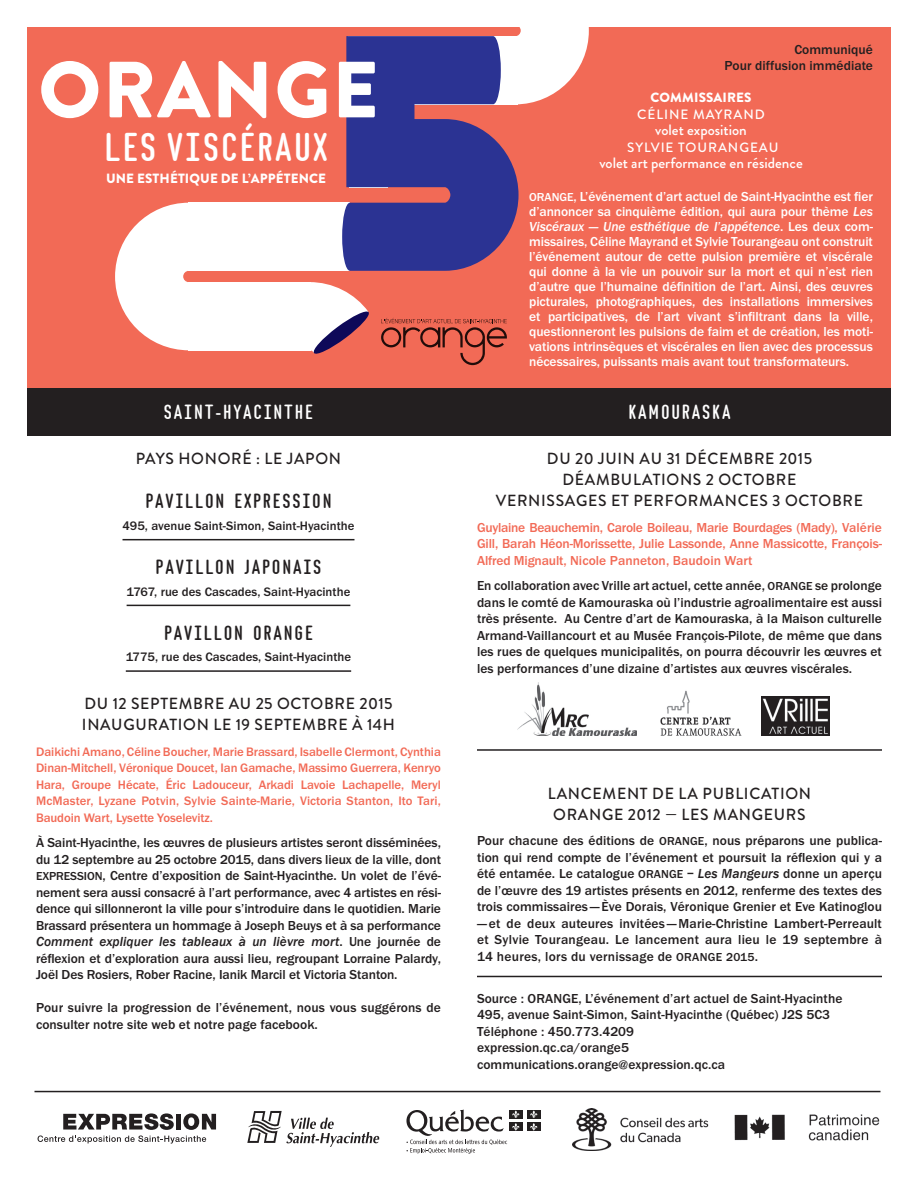
<style>
.page{position:relative;width:918px;height:1188px;background:#fff}
.page>*{position:absolute;margin:0;border:0;box-sizing:border-box;transform-origin:0 0}
.t1{font:900 79.5px "Brandon Grotesque";letter-spacing:.02em;color:#fff}
.t2{font:700 35.25px "AF Module Text OT";letter-spacing:.06em;color:#fff}
.FR____textes{font:700 18px "AF Module Text OT";letter-spacing:.1em;color:#231f20}
.FR____textes-2{font:700 18px "AF Module Text OT";letter-spacing:.1em;color:#fff}
.t3{font:500 16.05px/21px "Brandon Grotesque";letter-spacing:.045em;color:#231f20;text-align:center}
.t4{font:500 15px "Brandon Grotesque";color:#fff}
.FR____textes-3{font:13.5px/16.5px "Franklin Got Md ITC";letter-spacing:.005em;color:#231f20;text-align:justify}
.FR____textes-4{font:13.5px/15px "Franklin Got Md ITC";letter-spacing:-.005em;color:#fff;text-align:justify}
.FR____textes-5{font:13.5px/16.5px "Franklin Got Md ITC";letter-spacing:-.01em;color:#f26a56;text-align:justify}
.t5{font:500 13.5px "Brandon Grotesque";letter-spacing:.07em;color:#fff}
.t6{font:900 13.35px "Brandon Grotesque";letter-spacing:.01em;color:#fff}
.FR____textes-6{font:12.75px/16.5px "Franklin Got Md ITC";letter-spacing:-.005em;color:#f26a56;text-align:justify}
.FR____textes-7{font:12.75px "Franklin Got Md ITC";letter-spacing:.005em;color:#231f20}
.s1{font-size:12px}
.s2{font-family:"Franklin Gothic";font-weight:500;font-style:italic}
.s3{font-family:"Franklin Gothic Itc T";font-weight:500;font-style:italic}
</style>
<div class="page">
<div style="left:27px;top:27px;width:864px;height:362px;background:#f26a56"></div>
<div style="left:27px;top:389px;width:864px;height:47px;background:#231f20"></div>
<hr style="left:123px;top:539px;width:231px;height:1px;background:#231f20">
<hr style="left:127px;top:605px;width:223px;height:1px;background:#231f20">
<hr style="left:126px;top:670px;width:225px;height:2px;background:#231f20">
<hr style="left:477px;top:749px;width:405px;height:2px;background:#231f20">
<hr style="left:477px;top:976px;width:405px;height:1px;background:#231f20">
<div style="left:189px;top:282px;width:122px;height:68px;background:#fff"></div>
<div style="left:188px;top:203px;width:162px;height:68px;background:#fff"></div>
<svg style="left:115px;top:203px;width:74px;height:147px"></svg>
<svg style="left:241px;top:27px;width:348px;height:362px"></svg>
<img style="left:573px;top:1108px;width:136px;height:43px">
<img style="left:734px;top:1114px;width:146px;height:27px">
<svg style="left:247px;top:1111px;width:133px;height:36px"></svg>
<svg style="left:38px;top:1113px;width:178px;height:31px"></svg>
<div style="left:509px;top:1110px;width:14px;height:9px;background:#231f20"></div>
<div style="left:527px;top:1110px;width:14px;height:9px;background:#231f20"></div>
<div style="left:509px;top:1123px;width:14px;height:8px;background:#231f20"></div>
<div style="left:527px;top:1123px;width:14px;height:8px;background:#231f20"></div>
<svg style="left:530px;top:1110px;width:8px;height:21px"></svg>
<svg style="left:406px;top:1110px;width:114px;height:44px"></svg>
<hr style="left:34px;top:1091px;width:846px;height:1px;background:#231f20">
<img style="left:518px;top:683px;width:118px;height:52px">
<img style="left:660px;top:690px;width:82px;height:46px">
<img style="left:761px;top:697px;width:69px;height:39px">
<p class="t1" style="left:38px;top:34px;width:342px">ORANGE</p>
<p class="t2" style="left:105px;top:122px;width:224px">LES VISCÉRAUX</p>
<p class="t6" style="left:106px;top:169px;width:222px">UNE ESTHÉTIQUE DE L’APPÉTENCE</p>
<p class="FR____textes-2" style="left:164px;top:400px;width:151px">SAINT-HYACINTHE</p>
<p class="t3" style="left:136px;top:448px;width:207px">PAYS HONORÉ : LE JAPON</p>
<p class="FR____textes" style="left:145px;top:489px;width:188px">PAVILLON EXPRESSION</p>
<p class="FR____textes-7" style="left:122px;top:519px;width:234px">495, avenue Saint-Simon, Saint-Hyacinthe</p>
<p class="FR____textes" style="left:156px;top:554px;width:167px">PAVILLON JAPONAIS</p>
<p class="FR____textes-7" style="left:127px;top:584px;width:225px">1767, rue des Cascades, Saint-Hyacinthe</p>
<p class="FR____textes" style="left:164px;top:620px;width:150px">PAVILLON ORANGE</p>
<p class="FR____textes-7" style="left:126px;top:650px;width:227px">1775, rue des Cascades, Saint-Hyacinthe</p>
<p class="t3" style="left:82px;top:694px;width:315px;text-align:left">DU 12 SEPTEMBRE AU 25 OCTOBRE 2015<br>INAUGURATION LE 19 SEPTEMBRE À 14H</p>
<p class="FR____textes-6" style="left:36px;top:743px;width:407px">Daikichi Amano, Céline Boucher, Marie Brassard, Isabelle Clermont, Cynthia Dinan-Mitchell, Véronique Doucet, Ian Gamache, Massimo Guerrera, Kenryo Hara, Groupe Hécate, Éric Ladouceur, Arkadi Lavoie Lachapelle, Meryl McMaster, Lyzane Potvin, Sylvie Sainte-Marie, Victoria Stanton, Ito Tari, Baudoin Wart, Lysette Yoselevitz.</p>
<p class="FR____textes-3" style="left:36px;top:835px;width:407px">À Saint-Hyacinthe, les œuvres de plusieurs artistes seront disséminées, du 12 septembre au 25 octobre 2015, dans divers lieux de la ville, dont <span class="s1">EXPRESSION</span>, Centre d’exposition de Saint-Hyacinthe. Un volet de l’évé&shy;nement sera aussi consacré à l’art performance, avec 4 artistes en rési&shy;dence qui sillonneront la ville pour s’introduire dans le quotidien. Marie Brassard présentera un hommage à Joseph Beuys et à sa performance <span class="s2">Comment expliquer les tableaux à un lièvre mort</span>. Une journée de réflexion et d’exploration aura aussi lieu, regroupant Lorraine Palardy, Joël Des Rosiers, Rober Racine, Ianik Marcil et Victoria Stanton.</p>
<p class="FR____textes-3" style="left:36px;top:1000px;width:407px">Pour suivre la progression de l’événement, nous vous suggérons de consulter notre site web et notre page facebook.</p>
<p class="FR____textes-3" style="left:794px;top:41px;width:80px">Communiqué</p>
<p class="FR____textes-3" style="left:725px;top:58px;width:150px">Pour diffusion immédiate</p>
<p class="t6" style="left:650px;top:88px;width:103px">COMMISSAIRES</p>
<p class="t5" style="left:637px;top:105px;width:129px">CÉLINE MAYRAND</p>
<p class="t4" style="left:655px;top:120px;width:93px">volet exposition</p>
<p class="t5" style="left:627px;top:138px;width:153px">SYLVIE TOURANGEAU</p>
<p class="t4" style="left:599px;top:153px;width:205px">volet art performance en résidence</p>
<p class="FR____textes-4" style="left:529px;top:189px;width:345px"><span class="s1">ORANGE</span>, L’événement d’art actuel de Saint-Hyacinthe est fier d’annoncer sa cinquième édition, qui aura pour thème <span class="s3">Les Viscéraux — Une esthétique de l’appétence</span>. Les deux com&shy;missaires, Céline Mayrand et Sylvie Tourangeau ont construit l’événement autour de cette pulsion première et viscérale qui donne à la vie un pouvoir sur la mort et qui n’est rien d’autre que l’humaine définition de l’art. Ainsi, des œuvres picturales, photographiques, des installations immersives et participatives, de l’art vivant s’infiltrant dans la ville, questionneront les pulsions de faim et de création, les moti&shy;vations intrinsèques et viscérales en lien avec des processus nécessaires, puissants mais avant tout transformateurs.</p>
<p class="FR____textes-2" style="left:628px;top:400px;width:104px">KAMOURASKA</p>
<p class="t3" style="left:496px;top:448px;width:369px">DU 20 JUIN AU 31 DÉCEMBRE 2015<br>DÉAMBULATIONS 2 OCTOBRE<br>VERNISSAGES ET PERFORMANCES 3 OCTOBRE</p>
<p class="FR____textes-5" style="left:477px;top:519px;width:407px">Guylaine Beauchemin, Carole Boileau, Marie Bourdages (Mady), Valérie Gill, Barah Héon-Morissette, Julie Lassonde, Anne Massicotte, François-Alfred Mignault, Nicole Panneton, Baudoin Wart</p>
<p class="FR____textes-3" style="left:477px;top:578px;width:407px">En collaboration avec Vrille art actuel, cette année, <span class="s1">ORANGE</span> se prolonge dans le comté de Kamouraska où l’industrie agroalimentaire est aussi très présente. Au Centre d’art de Kamouraska, à la Maison culturelle Armand-Vaillancourt et au Musée François-Pilote, de même que dans les rues de quelques municipalités, on pourra découvrir les œuvres et les performances d’une dizaine d’artistes aux œuvres viscérales.</p>
<p class="t3" style="left:548px;top:783px;width:265px">LANCEMENT DE LA PUBLICATION<br>ORANGE 2012 — LES MANGEURS</p>
<p class="FR____textes-3" style="left:477px;top:833px;width:407px">Pour chacune des éditions de <span class="s1">ORANGE</span>, nous préparons une publica&shy;tion qui rend compte de l’événement et poursuit la réflexion qui y a été entamée. Le catalogue <span class="s1">ORANGE</span> – <span class="s2">Les Mangeurs</span> donne un aperçu de l’œuvre des 19 artistes présents en 2012, renferme des textes des trois commissaires—Ève Dorais, Véronique Grenier et Eve Katinoglou —et de deux auteures invitées— Marie-Christine Lambert-Perreault et Sylvie Tourangeau. Le lancement aura lieu le 19 septembre à 14 heures, lors du vernissage de <span class="s1">ORANGE 2015</span>.</p>
<p class="FR____textes-3" style="left:477px;top:990px;width:367px">Source : ORANGE, L’événement d’art actuel de Saint-Hyacinthe</p>
<p class="FR____textes-3" style="left:477px;top:1007px;width:355px">495, avenue Saint-Simon, Saint-Hyacinthe (Québec) J2S 5C3</p>
<p class="FR____textes-3" style="left:477px;top:1023px;width:159px">Téléphone : 450.773.4209</p>
<p class="FR____textes-3" style="left:477px;top:1040px;width:153px">expression.qc.ca/orange5</p>
<p class="FR____textes-3" style="left:477px;top:1056px;width:250px">communications.orange@expression.qc.ca</p>
</div>
